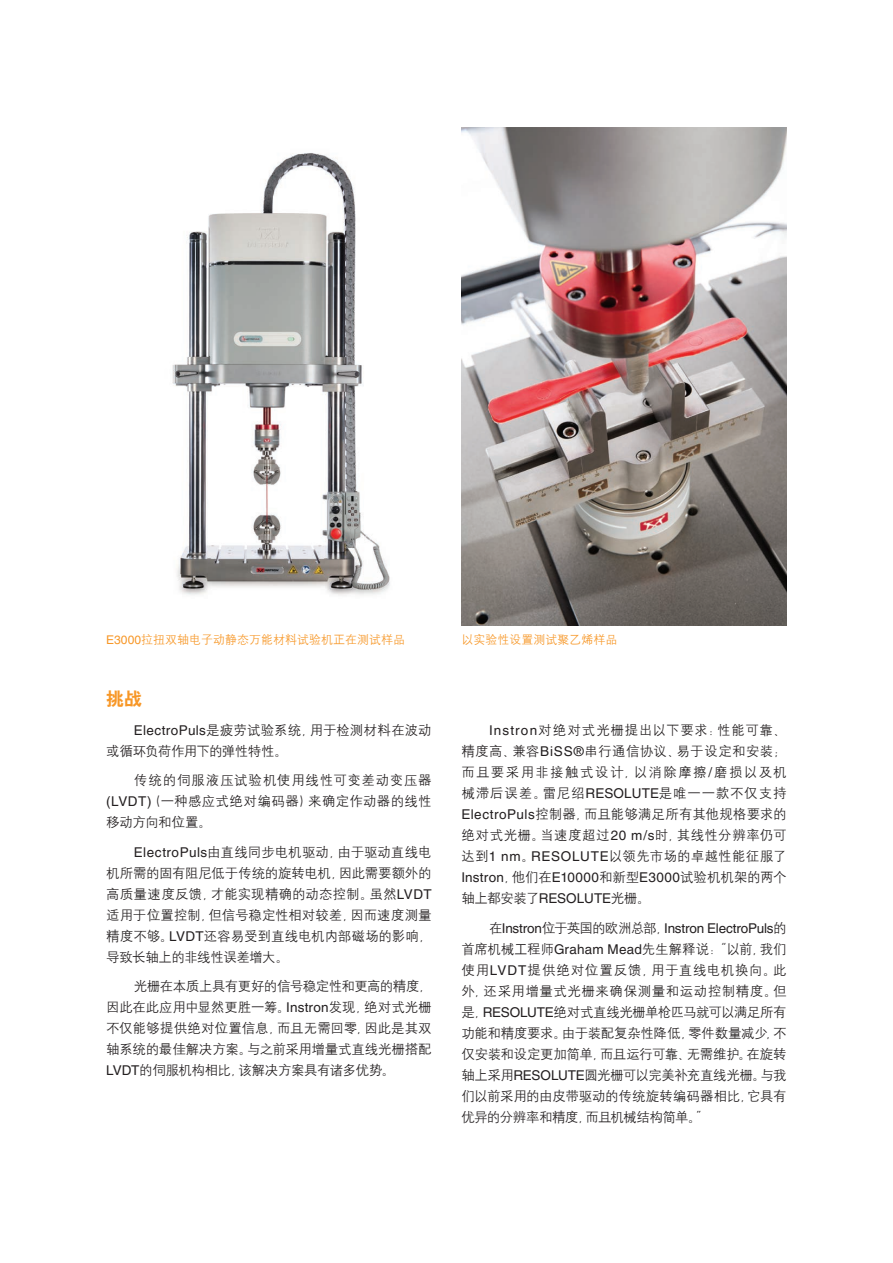
<style>
.page{position:relative;width:893px;height:1263px;background:#fff}
.page>*{position:absolute;margin:0;border:0;box-sizing:border-box;transform-origin:0 0}
.Main_body_heading_te{font:18px "H Yb 2 gj";color:#f79727}
.Main_body_text_8pt{font:13.5px/21px "H Yg 2 gj";letter-spacing:-.01em;color:#231f20;text-align:justify}
.Main_body_text_8pt-2{font:13.5px "H Yg 2 gj";letter-spacing:-.03em;color:#231f20}
.Caption_text_7pt{font:12px "H Yg 2 gj";color:#f79727}
.s1{font-family:"Helvetica LT Pro"}
</style>
<div class="page">
<img style="left:172px;top:153px;width:218px;height:442px">
<img style="left:461px;top:128px;width:326px;height:498px">
<p class="Caption_text_7pt" style="left:106px;top:633px;width:300px"><span class="s1">E3000</span>拉扭双轴电子动静态万能材料试验机正在测试样品</p>
<p class="Caption_text_7pt" style="left:461px;top:633px;width:157px">以实验性设置测试聚乙烯样品</p>
<p class="Main_body_heading_te" style="left:106px;top:690px;width:37px">挑战</p>
<p class="Main_body_text_8pt" style="left:106px;top:719px;width:327px;text-indent:28px"><span class="s1">ElectroPuls</span>是疲劳试验系统，用于检测材料在波动或循环负荷作用下的弹性特性。</p>
<p class="Main_body_text_8pt" style="left:106px;top:770px;width:327px;text-indent:28px">传统的伺服液压试验机使用线性可变差动变压器<span class="s1">(LVDT)</span>（一种感应式绝对编码器）来确定作动器的线性移动方向和位置。</p>
<p class="Main_body_text_8pt" style="left:106px;top:841px;width:327px;text-indent:28px"><span class="s1">ElectroPuls</span>由直线同步电机驱动，由于驱动直线电机所需的固有阻尼低于传统的旋转电机，因此需要额外的高质量速度反馈，才能实现精确的动态控制。虽然<span class="s1">LVDT</span>适用于位置控制，但信号稳定性相对较差，因而速度测量精度不够。<span class="s1">LVDT</span>还容易受到直线电机内部磁场的影响，导致长轴上的非线性误差增大。</p>
<p class="Main_body_text_8pt" style="left:106px;top:976px;width:327px;text-indent:28px">光栅在本质上具有更好的信号稳定性和更高的精度，因此在此应用中显然更胜一筹。<span class="s1">Instron</span>发现，绝对式光栅不仅能够提供绝对位置信息，而且无需回零，因此是其双轴系统的最佳解决方案。与之前采用增量式直线光栅搭配<span class="s1">LVDT</span>的伺服机构相比，该解决方案具有诸多优势。</p>
<p class="Main_body_text_8pt" style="left:461px;top:719px;width:327px;text-indent:28px"><span class="s1">Instron</span>对绝对式光栅提出以下要求：性能可靠、精度高、兼容<span class="s1">BiSS®</span>串行通信协议、易于设定和安装；而且要采用非接触式设计，以消除摩擦<span class="s1">/</span>磨损以及机械滞后误差。雷尼绍<span class="s1">RESOLUTE</span>是唯一一款不仅支持<span class="s1">ElectroPuls</span>控制器，而且能够满足所有其他规格要求的绝对式光栅。当速度超过<span class="s1">20 m/s</span>时，其线性分辨率仍可达到<span class="s1">1 nm</span>。<span class="s1">RESOLUTE</span>以领先市场的卓越性能征服了<span class="s1">Instron</span>，他们在<span class="s1">E10000</span>和新型<span class="s1">E3000</span>试验机机架的两个</p>
<p class="Main_body_text_8pt-2" style="left:461px;top:891px;width:190px">轴上都安装了<span class="s1">RESOLUTE</span>光栅。</p>
<p class="Main_body_text_8pt" style="left:461px;top:918px;width:327px;text-indent:28px">在<span class="s1">Instron</span>位于英国的欧洲总部，<span class="s1">Instron ElectroPuls</span>的首席机械工程师<span class="s1">Graham Mead</span>先生解释说：“以前，我们使用<span class="s1">LVDT</span>提供绝对位置反馈，用于直线电机换向。此外，还采用增量式光栅来确保测量和运动控制精度。但是，<span class="s1">RESOLUTE</span>绝对式直线光栅单枪匹马就可以满足所有功能和精度要求。由于装配复杂性降低，零件数量减少，不仅安装和设定更加简单，而且运行可靠、无需维护。在旋转轴上采用<span class="s1">RESOLUTE</span>圆光栅可以完美补充直线光栅。与我们以前采用的由皮带驱动的传统旋转编码器相比，它具有优异的分辨率和精度，而且机械结构简单。”</p>
</div>
